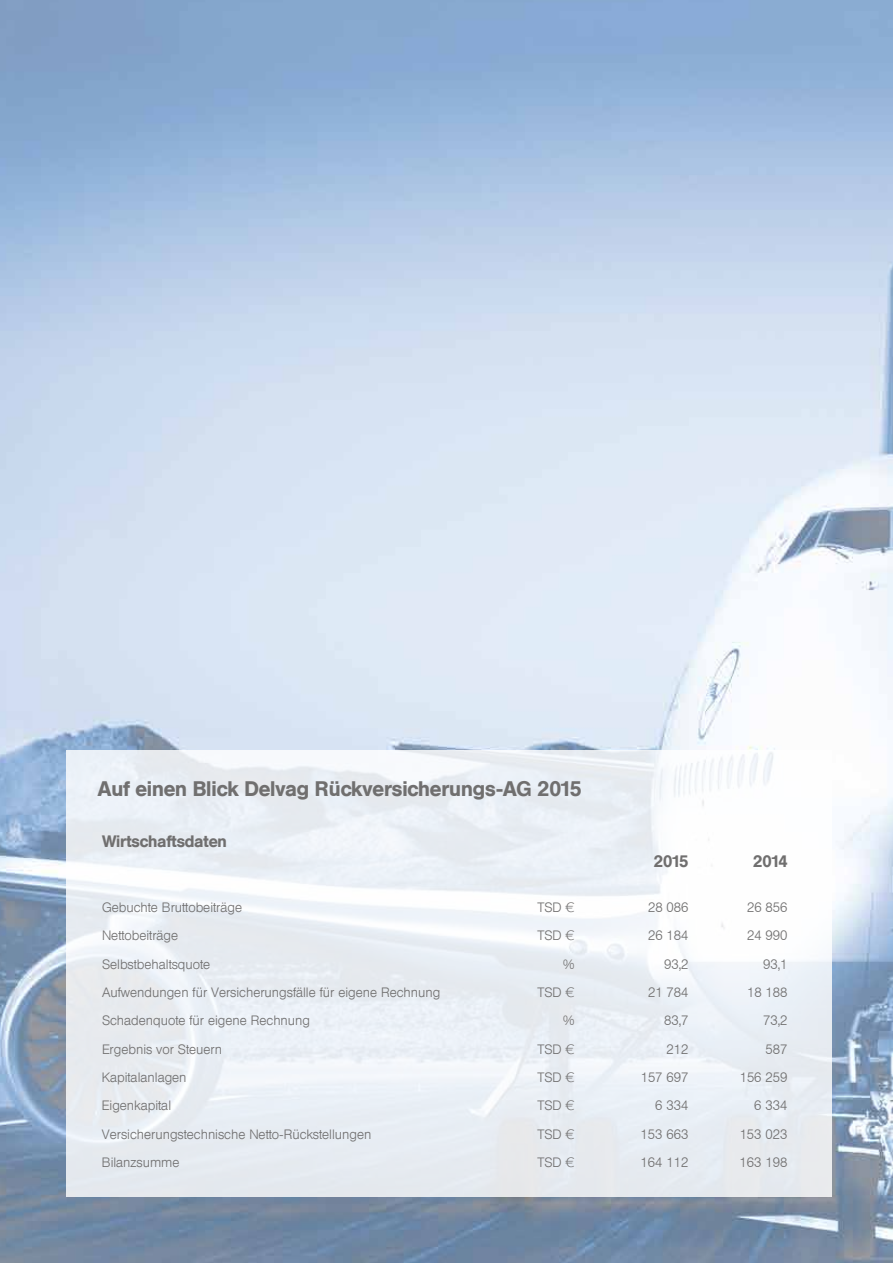
<style>
.page{position:relative;width:893px;height:1263px;background:#fff}
.page>*{position:absolute;margin:0;border:0;box-sizing:border-box;transform-origin:0 0}
.t1{font:500 21px "Lufthansa";color:#706f6f}
.t2{font:500 16.5px "Lufthansa";color:#706f6f}
.t3{font:300 13.5px "Lufthansa";color:#706f6f}
</style>
<div class="page">
<img style="left:0;top:0;width:893px;height:1263px">
<svg style="left:66px;top:751px;width:765px;height:446px;fill:#eaeff6"></svg>
<h1 class="t1" style="left:98px;top:777px;width:485px">Auf einen Blick Delvag Rückversicherungs-AG 2015</h1>
<p class="t2" style="left:102px;top:832px;width:126px">Wirtschaftsdaten</p>
<p class="t2" style="left:654px;top:852px;width:36px">2015</p>
<p class="t2" style="left:753px;top:852px;width:36px">2014</p>
<p class="t3" style="left:102px;top:899px;width:142px">Gebuchte Bruttobeiträge</p>
<p class="t3" style="left:537px;top:899px;width:39px">TSD €</p>
<p class="t3" style="left:648px;top:899px;width:42px">28 086</p>
<p class="t3" style="left:747px;top:899px;width:42px">26 856</p>
<p class="t3" style="left:102px;top:928px;width:78px">Nettobeiträge</p>
<p class="t3" style="left:537px;top:928px;width:39px">TSD €</p>
<p class="t3" style="left:648px;top:928px;width:42px">26 184</p>
<p class="t3" style="left:747px;top:928px;width:42px">24 990</p>
<p class="t3" style="left:102px;top:956px;width:110px">Selbstbehaltsquote</p>
<p class="t3" style="left:563px;top:956px;width:13px">%</p>
<p class="t3" style="left:664px;top:956px;width:26px">93,2</p>
<p class="t3" style="left:763px;top:956px;width:26px">93,1</p>
<p class="t3" style="left:102px;top:984px;width:340px">Aufwendungen für Versicherungsfälle für eigene Rechnung</p>
<p class="t3" style="left:537px;top:984px;width:39px">TSD €</p>
<p class="t3" style="left:648px;top:984px;width:42px">21 784</p>
<p class="t3" style="left:747px;top:984px;width:42px">18 188</p>
<p class="t3" style="left:102px;top:1013px;width:210px">Schadenquote für eigene Rechnung</p>
<p class="t3" style="left:563px;top:1013px;width:13px">%</p>
<p class="t3" style="left:664px;top:1013px;width:26px">83,7</p>
<p class="t3" style="left:763px;top:1013px;width:26px">73,2</p>
<p class="t3" style="left:102px;top:1041px;width:122px">Ergebnis vor Steuern</p>
<p class="t3" style="left:537px;top:1041px;width:39px">TSD €</p>
<p class="t3" style="left:667px;top:1041px;width:23px">212</p>
<p class="t3" style="left:766px;top:1041px;width:23px">587</p>
<p class="t3" style="left:102px;top:1069px;width:86px">Kapitalanlagen</p>
<p class="t3" style="left:537px;top:1069px;width:39px">TSD €</p>
<p class="t3" style="left:641px;top:1069px;width:49px">157 697</p>
<p class="t3" style="left:740px;top:1069px;width:49px">156 259</p>
<p class="t3" style="left:102px;top:1098px;width:71px">Eigenkapital</p>
<p class="t3" style="left:537px;top:1098px;width:39px">TSD €</p>
<p class="t3" style="left:655px;top:1098px;width:35px">6 334</p>
<p class="t3" style="left:754px;top:1098px;width:35px">6 334</p>
<p class="t3" style="left:102px;top:1126px;width:271px">Versicherungstechnische Netto-Rückstellungen</p>
<p class="t3" style="left:537px;top:1126px;width:39px">TSD €</p>
<p class="t3" style="left:641px;top:1126px;width:49px">153 663</p>
<p class="t3" style="left:740px;top:1126px;width:49px">153 023</p>
<p class="t3" style="left:102px;top:1155px;width:79px">Bilanzsumme</p>
<p class="t3" style="left:537px;top:1155px;width:39px">TSD €</p>
<p class="t3" style="left:641px;top:1155px;width:49px">164 112</p>
<p class="t3" style="left:740px;top:1155px;width:49px">163 198</p>
</div>
